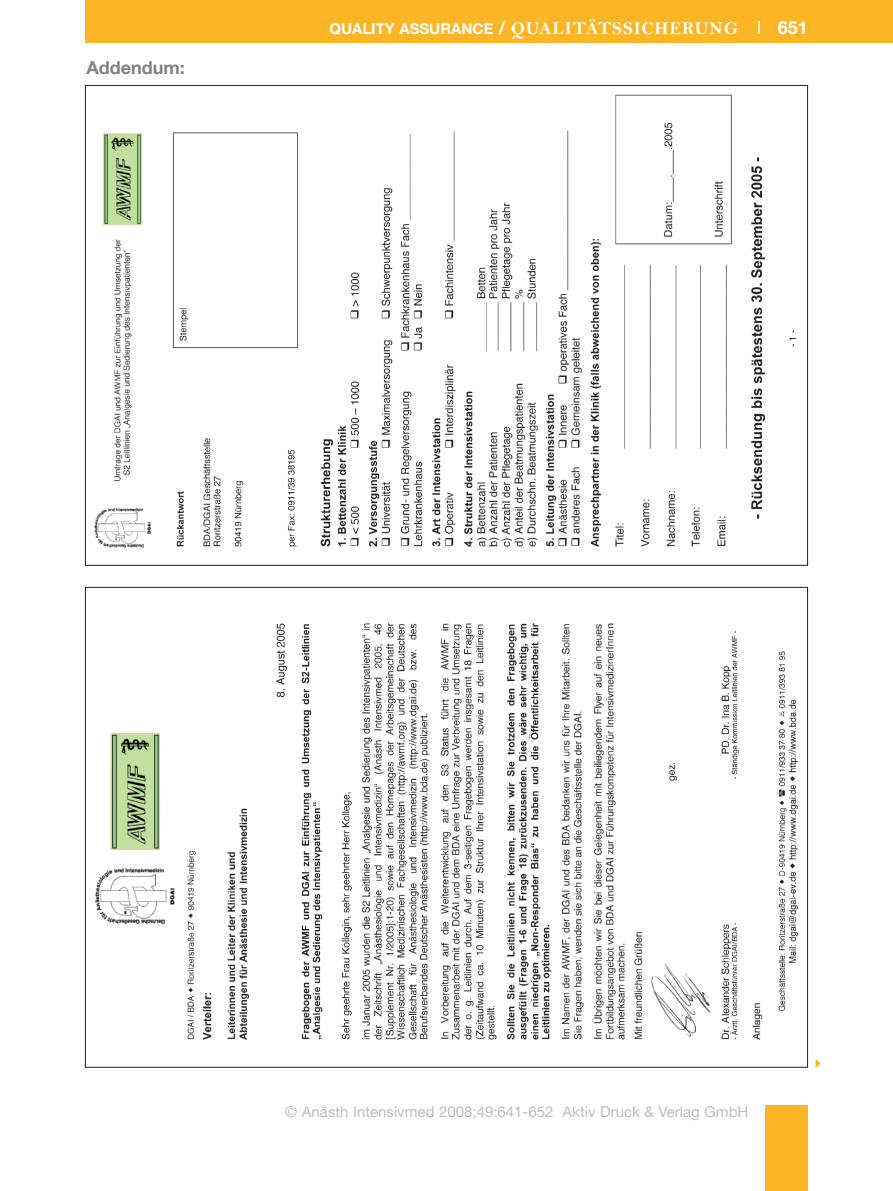
<style>
.page{position:relative;width:893px;height:1191px;background:#fff}
.page>*{position:absolute;margin:0;border:0;box-sizing:border-box;transform-origin:0 0}
.t1{font:18px "Bell MT Bold";letter-spacing:.055em;color:#fff}
.t2{font:700 18px "Helvetica Neue";color:#808285}
.t3{font:15px "Helvetica Neue";color:#bcbdc0}
.s1{font-family:"Helvetica Neue";font-weight:700;font-size:15px}
.s2{font-family:"Helvetica Neue";font-weight:700}
.s3{font-family:"Helvetica Neue"}
</style>
<div class="page">
<div style="left:85px;top:0;width:808px;height:43px;background:#fcb525"></div>
<div style="left:765px;top:1106px;width:43px;height:85px;background:#fcb525"></div>
<img style="left:94px;top:94px;width:702px;height:454px">
<img style="left:95px;top:623px;width:703px;height:417px">
<p class="t2" style="left:87px;top:61px;width:100px">Addendum:</p>
<p class="t1" style="left:329px;top:17px;width:480px"><span class="s1">QUALITY ASSURANCE</span> <span class="s2">/</span> QUALITÄTSSICHERUNG <span class="s3">I</span> <span class="s2">651</span></p>
<p class="t3" style="left:285px;top:1106px;width:465px">© Anästh Intensivmed 2008;49:641-652 Aktiv Druck &amp; Verlag GmbH</p>
</div>
